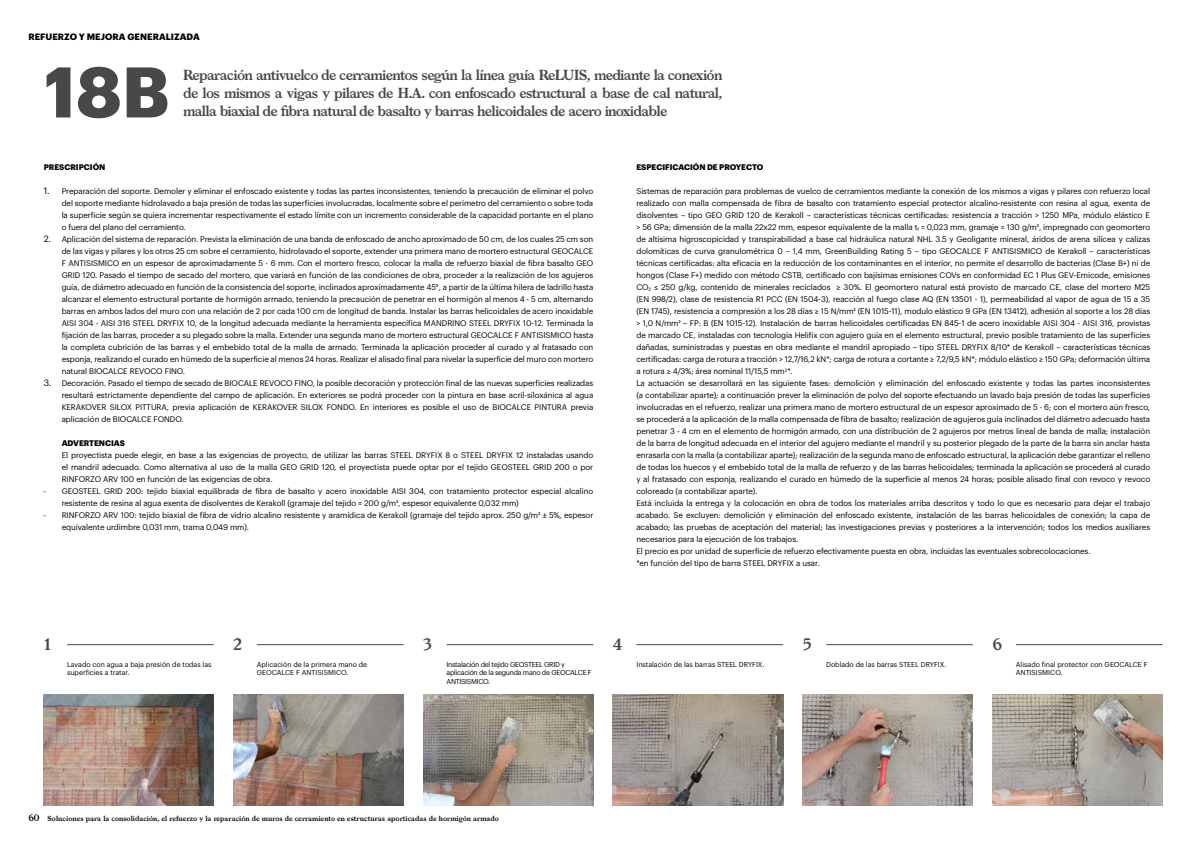
<style>
.page{position:relative;width:1191px;height:842px;background:#fff}
.page>*{position:absolute;margin:0;border:0;box-sizing:border-box;transform-origin:0 0}
.t1{font:700 70px "Graphik";color:#474949}
.t2{font:600 16px "Larish Neue";color:#474949}
.t3{font:600 14px/18px "Larish Neue";letter-spacing:-.055em;color:#474949;text-align:justify}
.t4{font:700 9px "Graphik";letter-spacing:.005em;color:#000}
.t5{font:8px/12px "Graphik";letter-spacing:-.01em;color:#000;text-align:justify}
.t6{font:700 8px "Graphik";letter-spacing:-.005em;color:#000}
.t7{font:7px/8.4px "Graphik";color:#000}
.t8{font:600 7px "Larish Neue";color:#000}
.t9{font:7px/8.4px "Graphik";letter-spacing:-.04em;color:#000}
.s1{font-size:9px}
</style>
<div class="page">
<hr style="left:67px;top:644px;width:147px;height:1px;background:#474949">
<hr style="left:257px;top:644px;width:146px;height:1px;background:#474949">
<hr style="left:446px;top:644px;width:147px;height:1px;background:#474949">
<hr style="left:636px;top:644px;width:147px;height:1px;background:#474949">
<hr style="left:826px;top:644px;width:147px;height:1px;background:#474949">
<hr style="left:1016px;top:644px;width:146px;height:1px;background:#474949">
<img style="left:802px;top:695px;width:171px;height:110px">
<img style="left:992px;top:695px;width:170px;height:110px">
<img style="left:44px;top:695px;width:170px;height:110px">
<img style="left:233px;top:695px;width:170px;height:110px">
<img style="left:423px;top:695px;width:170px;height:110px">
<img style="left:613px;top:695px;width:170px;height:110px">
<p class="t4" style="left:28px;top:30px;width:173px">REFUERZO Y MEJORA GENERALIZADA</p>
<p class="t3" style="left:183px;top:65px;width:541px">Reparación antivuelco de cerramientos según la línea guía ReLUIS, mediante la conexión de los mismos a vigas y pilares de H.A. con enfoscado estructural a base de cal natural, malla biaxial de fibra natural de basalto y barras helicoidales de acero inoxidable</p>
<h1 class="t1" style="left:44px;top:38px;width:127px">18B</h1>
<p class="t6" style="left:44px;top:161px;width:63px">PRESCRIPCIÓN</p>
<p class="t5" style="left:62px;top:184px;width:533px;text-indent:-18px"><span class="s1">1.</span> Preparación del soporte. Demoler y eliminar el enfoscado existente y todas las partes inconsistentes, teniendo la precaución de eliminar el polvo del soporte mediante hidrolavado a baja presión de todas las superficies involucradas, localmente sobre el perímetro del cerramiento o sobre toda la superficie según se quiera incrementar respectivamente el estado límite con un incremento considerable de la capacidad portante en el plano o fuera del plano del cerramiento.</p>
<p class="t5" style="left:62px;top:232px;width:533px;text-indent:-18px"><span class="s1">2.</span> Aplicación del sistema de reparación. Prevista la eliminación de una banda de enfoscado de ancho aproximado de 50 cm, de los cuales 25 cm son de las vigas y pilares y los otros 25 cm sobre el cerramiento, hidrolavado el soporte, extender una primera mano de mortero estructural GEOCALCE F ANTISISMICO en un espesor de aproximadamente 5 - 6 mm. Con el mortero fresco, colocar la malla de refuerzo biaxial de fibra basalto GEO GRID 120. Pasado el tiempo de secado del mortero, que variará en función de las condiciones de obra, proceder a la realización de los agujeros guía, de diámetro adecuado en función de la consistencia del soporte, inclinados aproximadamente 45°, a partir de la última hilera de ladrillo hasta alcanzar el elemento estructural portante de hormigón armado, teniendo la precaución de penetrar en el hormigón al menos 4 - 5 cm, alternando barras en ambos lados del muro con una relación de 2 por cada 100 cm de longitud de banda. Instalar las barras helicoidales de acero inoxidable AISI 304 - AISI 316 STEEL DRYFIX 10, de la longitud adecuada mediante la herramienta específica MANDRINO STEEL DRYFIX 10-12. Terminada la fijación de las barras, proceder a su plegado sobre la malla. Extender una segunda mano de mortero estructural GEOCALCE F ANTISISMICO hasta la completa cubrición de las barras y el embebido total de la malla de armado. Terminada la aplicación proceder al curado y al fratasado con esponja, realizando el curado en húmedo de la superficie al menos 24 horas. Realizar el alisado final para nivelar la superficie del muro con mortero natural BIOCALCE REVOCO FINO.</p>
<p class="t5" style="left:62px;top:376px;width:533px;text-indent:-18px"><span class="s1">3.</span> Decoración. Pasado el tiempo de secado de BIOCALE REVOCO FINO, la posible decoración y protección final de las nuevas superficies realizadas resultará estrictamente dependiente del campo de aplicación. En exteriores se podrá proceder con la pintura en base acril-siloxánica al agua KERAKOVER SILOX PITTURA, previa aplicación de KERAKOVER SILOX FONDO. En interiores es posible el uso de BIOCALCE PINTURA previa aplicación de BIOCALCE FONDO.</p>
<p class="t6" style="left:62px;top:437px;width:65px">ADVERTENCIAS</p>
<p class="t5" style="left:62px;top:448px;width:533px">El proyectista puede elegir, en base a las exigencias de proyecto, de utilizar las barras STEEL DRYFIX 8 o STEEL DRYFIX 12 instaladas usando el mandril adecuado. Como alternativa al uso de la malla GEO GRID 120, el proyectista puede optar por el tejido GEOSTEEL GRID 200 o por RINFORZO ARV 100 en función de las exigencias de obra.</p>
<p class="t5" style="left:62px;top:484px;width:533px;text-indent:-18px">- GEOSTEEL GRID 200: tejido biaxial equilibrada de fibra de basalto y acero inoxidable AISI 304, con tratamiento protector especial alcalino resistente de resina al agua exenta de disolventes de Kerakoll (gramaje del tejido ≈ 200 g/m², espesor equivalente 0,032 mm)</p>
<p class="t5" style="left:62px;top:508px;width:533px;text-indent:-18px">- RINFORZO ARV 100: tejido biaxial de fibra de vidrio alcalino resistente y aramídica de Kerakoll (gramaje del tejido aprox. 250 g/m² ± 5%, espesor equivalente urdimbre 0,031 mm, trama 0,049 mm).</p>
<p class="t6" style="left:636px;top:161px;width:128px">ESPECIFICACIÓN DE PROYECTO</p>
<p class="t5" style="left:636px;top:184px;width:515px;text-align:left">Sistemas de reparación para problemas de vuelco de cerramientos mediante la conexión de los mismos a vigas y pilares con refuerzo local realizado con malla compensada de fibra de basalto con tratamiento especial protector alcalino-resistente con resina al agua, exenta de disolventes – tipo GEO GRID 120 de Kerakoll – características técnicas certificadas: resistencia a tracción &gt; 1250 MPa, módulo elástico E &gt; 56 GPa; dimensión de la malla 22x22 mm, espesor equivalente de la malla t<sub>f</sub> = 0,023 mm, gramaje ≈ 130 g/m2, impregnado con geomortero de altísima higroscopicidad y transpirabilidad a base cal hidráulica natural NHL 3.5 y Geoligante mineral, áridos de arena silícea y calizas dolomíticas de curva granulométrica 0 – 1,4 mm, GreenBuilding Rating 5 – tipo GEOCALCE F ANTISISMICO de Kerakoll – características técnicas certificadas: alta eficacia en la reducción de los contaminantes en el interior, no permite el desarrollo de bacterias (Clase B+) ni de hongos (Clase F+) medido con método CSTB, certificado con bajísimas emisiones COVs en conformidad EC 1 Plus GEV-Emicode, emisiones CO<sub>2</sub> ≤ 250 g/kg, contenido de minerales reciclados ≥ 30%. El geomortero natural está provisto de marcado CE, clase del mortero M25 (EN 998/2), clase de resistencia R1 PCC (EN 1504-3), reacción al fuego clase AQ (EN 13501 - 1), permeabilidad al vapor de agua de 15 a 35 (EN 1745), resistencia a compresión a los 28 días ≥ 15 N/mm2 (EN 1015-11), modulo elástico 9 GPa (EN 13412), adhesión al soporte a los 28 días &gt; 1,0 N/mm2 – FP: B (EN 1015-12). Instalación de barras helicoidales certificadas EN 845-1 de acero inoxidable AISI 304 - AISI 316, provistas de marcado CE, instaladas con tecnología Helifix con agujero guía en el elemento estructural, previo posible tratamiento de las superficies dañadas, suministradas y puestas en obra mediante el mandril apropiado – tipo STEEL DRYFIX 8/10* de Kerakoll – características técnicas certificadas: carga de rotura a tracción &gt; 12,7/16,2 kN*; carga de rotura a cortante ≥ 7,2/9,5 kN*; módulo elástico ≥ 150 GPa; deformación última a rotura ≥ 4/3%; área nominal 11/15,5 mm<sup>2</sup>*.<br>La actuación se desarrollará en las siguiente fases: demolición y eliminación del enfoscado existente y todas las partes inconsistentes (a contabilizar aparte); a continuación prever la eliminación de polvo del soporte efectuando un lavado baja presión de todas las superficies involucradas en el refuerzo, realizar una primera mano de mortero estructural de un espesor aproximado de 5 - 6; con el mortero aún fresco, se procederá a la aplicación de la malla compensada de fibra de basalto; realización de agujeros guía inclinados del diámetro adecuado hasta penetrar 3 - 4 cm en el elemento de hormigón armado, con una distribución de 2 agujeros por metros lineal de banda de malla; instalación de la barra de longitud adecuada en el interior del agujero mediante el mandril y su posterior plegado de la parte de la barra sin anclar hasta enrasarla con la malla (a contabilizar aparte); realización de la segunda mano de enfoscado estructural, la aplicación debe garantizar el relleno de todas los huecos y el embebido total de la malla de refuerzo y de las barras helicoidales; terminada la aplicación se procederá al curado y al fratasado con esponja, realizando el curado en húmedo de la superficie al menos 24 horas; posible alisado final con revoco y revoco coloreado (a contabilizar aparte).<br>Está incluida la entrega y la colocación en obra de todos los materiales arriba descritos y todo lo que es necesario para dejar el trabajo acabado. Se excluyen: demolición y eliminación del enfoscado existente, instalación de las barras helicoidales de conexión; la capa de acabado; las pruebas de aceptación del material; las investigaciones previas y posteriores a la intervención; todos los medios auxiliares necesarios para la ejecución de los trabajos.<br>El precio es por unidad de superficie de refuerzo efectivamente puesta en obra, incluidas las eventuales sobrecolocaciones.<br>*en función del tipo de barra STEEL DRYFIX a usar.</p>
<h2 class="t2" style="left:44px;top:632px;width:9px">1</h2>
<h2 class="t2" style="left:233px;top:632px;width:10px">2</h2>
<h2 class="t2" style="left:423px;top:632px;width:11px">3</h2>
<h2 class="t2" style="left:613px;top:632px;width:11px">4</h2>
<h2 class="t2" style="left:802px;top:632px;width:10px">5</h2>
<h2 class="t2" style="left:992px;top:632px;width:11px">6</h2>
<p class="t7" style="left:67px;top:660px;width:146px">Lavado con agua a baja presión de todas las superficies a tratar.</p>
<p class="t9" style="left:446px;top:660px;width:147px">Instalación del tejido GEOSTEEL GRID y aplicación de la segunda mano de GEOCALCE F<br>ANTISISMICO.</p>
<p class="t7" style="left:636px;top:660px;width:130px">Instalación de las barras STEEL DRYFIX.</p>
<p class="t7" style="left:826px;top:660px;width:122px">Doblado de las barras STEEL DRYFIX.</p>
<p class="t7" style="left:1016px;top:660px;width:133px">Alisado final protector con GEOCALCE F<br>ANTISISMICO.</p>
<p class="t7" style="left:257px;top:660px;width:112px">Aplicación de la primera mano de<br>GEOCALCE F ANTISISMICO.</p>
<p class="t8" style="left:28px;top:813px;width:472px"><span class="s1">60</span> Soluciones para la consolidación, el refuerzo y la reparación de muros de cerramiento en estructuras aporticadas de hormigón armado</p>
</div>
